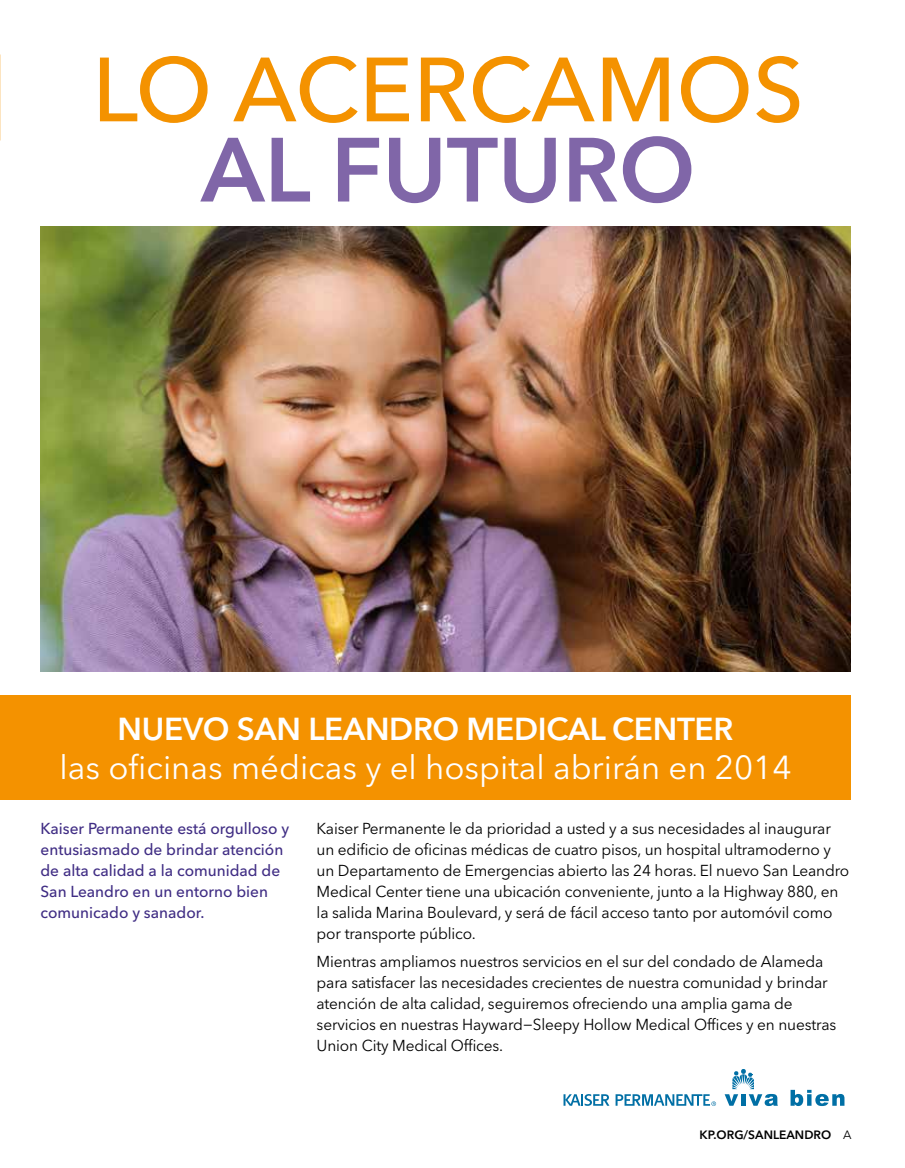
<style>
.page{position:relative;width:905px;height:1168px;background:#fff}
.page>*{position:absolute;margin:0;border:0;box-sizing:border-box;transform-origin:0 0}
.t1{font:500 90px/80.2px "Avenir Next LT Pro";color:#f49200;text-align:center}
.t2{font:33px "Avenir Next LT Pro";color:#fff}
.t3{font:600 31.5px "Avenir Next LT Pro";letter-spacing:-.01em;color:#fff}
.body_text{font:15.75px/21px "Avenir Next LT Pro";letter-spacing:-.01em;color:#000}
.body_text-2{font:500 15.75px/21px "Avenir Next LT Pro";color:#402d84}
.t4{font:600 12px "Avenir Next LT Pro";color:#000}
.s1{font-weight:600;color:#8066a8}
</style>
<div class="page">
<img style="left:40px;top:226px;width:810px;height:446px">
<div style="left:0;top:695px;width:850px;height:104px;background:#f49200"></div>
<svg style="left:563px;top:1094px;width:46px;height:12px"></svg>
<svg style="left:615px;top:1094px;width:101px;height:12px"></svg>
<svg style="left:724px;top:1069px;width:53px;height:37px"></svg>
<svg style="left:790px;top:1090px;width:54px;height:16px"></svg>
<h1 class="t1" style="left:92px;top:50px;width:713px">LO ACERCAMOS<br><span class="s1">AL FUTURO</span></h1>
<h2 class="t3" style="left:118px;top:710px;width:617px">NUEVO SAN LEANDRO MEDICAL CENTER</h2>
<h2 class="t2" style="left:59px;top:748px;width:733px">las oficinas médicas y el hospital abrirán en 2014</h2>
<p class="body_text-2" style="left:40px;top:818px;width:250px">Kaiser Permanente está orgulloso y entusiasmado de brindar atención de alta calidad a la comunidad de<br>San Leandro en un entorno bien comunicado y sanador.</p>
<p class="body_text" style="left:316px;top:818px;width:534px">Kaiser Permanente le da prioridad a usted y a sus necesidades al inaugurar un edificio de oficinas médicas de cuatro pisos, un hospital ultramoderno y un Departamento de Emergencias abierto las 24 horas. El nuevo San Leandro Medical Center tiene una ubicación conveniente, junto a la Highway 880, en la salida Marina Boulevard, y será de fácil acceso tanto por automóvil como por transporte público.</p>
<p class="body_text" style="left:316px;top:951px;width:521px">Mientras ampliamos nuestros servicios en el sur del condado de Alameda para satisfacer las necesidades crecientes de nuestra comunidad y brindar atención de alta calidad, seguiremos ofreciendo una amplia gama de servicios en nuestras Hayward−Sleepy Hollow Medical Offices y en nuestras Union City Medical Offices.</p>
<p class="t4" style="left:699px;top:1127px;width:133px">KP.ORG/SANLEANDRO</p>
</div>
